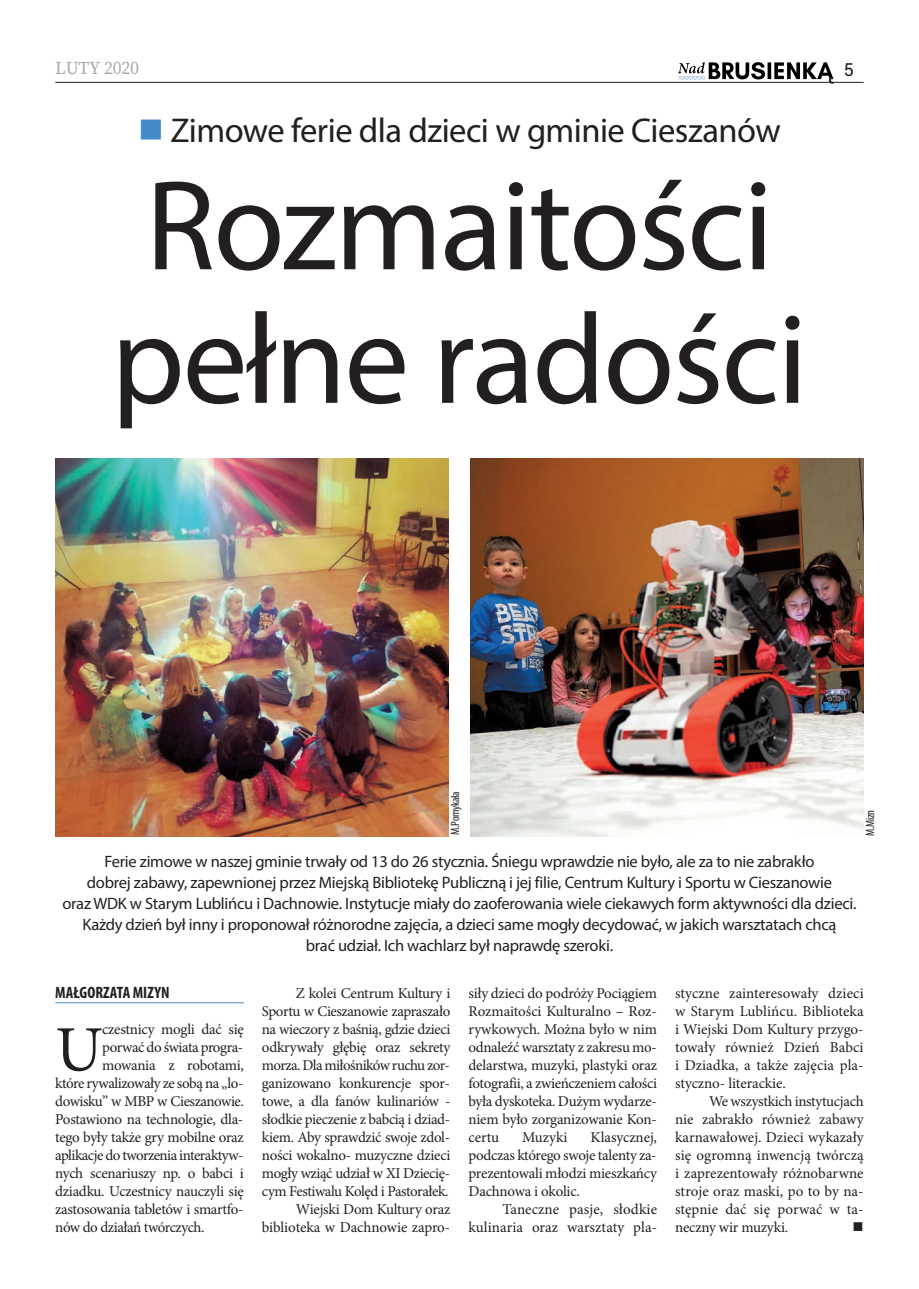
<style>
.page{position:relative;width:919px;height:1289px;background:#fff}
.page>*{position:absolute;margin:0;border:0;box-sizing:border-box;transform-origin:0 0}
.t1{font:129px/133.5px "Myriad Pro";letter-spacing:-.015em;color:#231f20}
.t2{font:64.5px "Minion Pro";color:#231f20}
.t3{font:34.5px "Myriad Pro";letter-spacing:-.015em;color:#231f20}
.t4{font:18px "Source Serif Variable";color:#a8a9ad}
.t5{font:18px "Roboto";color:#231f20}
.t6{font:16.5px/21px "Myriad Pro";letter-spacing:-.015em;color:#231f20;text-align:center}
.t7{font:700 condensed 16.5px "Myriad Pro";letter-spacing:.005em;color:#231f20}
.t8{font:15px/18px "Minion Pro";letter-spacing:-.02em;color:#231f20;text-align:justify}
.t9{font:15px/18px "Minion Pro";letter-spacing:.005em;color:#231f20;text-align:right}
.t10{font:condensed 12px "Myriad Pro";letter-spacing:-.02em;color:#231f20}
</style>
<div class="page">
<hr style="left:55px;top:82px;width:808px;height:1px;background:#231f20">
<svg style="left:677px;top:62px;width:156px;height:22px"></svg>
<hr style="left:55px;top:1002px;width:189px;height:1px;background:#448bca">
<img style="left:55px;top:458px;width:394px;height:378px">
<img style="left:470px;top:458px;width:393px;height:378px">
<p class="t4" style="left:55px;top:56px;width:47px">LUTY</p>
<p class="t5" style="left:843px;top:59px;width:12px">5</p>
<h3 class="t3" style="left:170px;top:118px;width:612px">Zimowe ferie dla dzieci w gminie cieszanów</h3>
<h1 class="t1" style="left:111px;top:169px;width:697px">Rozmaitości pełne radości</h1>
<p class="t10" style="left:451px;top:834px;width:45px;rotate:-90deg">m.Pomykała</p>
<p class="t6" style="left:62px;top:851px;width:795px">Ferie zimowe w naszej gminie trwały od 13 do 26 stycznia. Śniegu wprawdzie nie było, ale za to nie zabrakło<br>dobrej zabawy, zapewnionej przez Miejską Bibliotekę Publiczną i jej filie, centrum Kultury i Sportu w cieszanowie<br>oraz WDK w Starym Lublińcu i Dachnowie. Instytucje miały do zaoferowania wiele ciekawych form aktywności dla dzieci.<br>Każdy dzień był inny i proponował różnorodne zajęcia, a dzieci same mogły decydować, w jakich warsztatach chcą<br>brać udział. Ich wachlarz był naprawdę szeroki.</p>
<p class="t10" style="left:865px;top:836px;width:28px;rotate:-90deg">m.mizn</p>
<p class="t7" style="left:55px;top:986px;width:116px">MAŁGORZATA MIZYN</p>
<h2 class="t2" style="left:55px;top:1025px;width:49px">U</h2>
<p class="t8" style="left:102px;top:1021px;width:143px">czestnicy mogli dać się</p>
<p class="t8" style="left:102px;top:1039px;width:142px">porwać do świata progra-</p>
<p class="t8" style="left:102px;top:1057px;width:143px">mowania z robotami,</p>
<p class="t8" style="left:55px;top:1075px;width:190px">które rywalizowały ze sobą na „lo-</p>
<p class="t8" style="left:55px;top:1093px;width:190px">dowisku” w MBP w Cieszanowie.</p>
<p class="t8" style="left:55px;top:1111px;width:189px">Postawiono na technologie, dla-</p>
<p class="t8" style="left:55px;top:1129px;width:190px">tego były także gry mobilne oraz</p>
<p class="t8" style="left:55px;top:1147px;width:190px">aplikacje do tworzenia interaktyw-</p>
<p class="t8" style="left:55px;top:1165px;width:190px">nych scenariuszy np. o babci i</p>
<p class="t8" style="left:55px;top:1183px;width:190px">dziadku. Uczestnicy nauczyli się</p>
<p class="t8" style="left:55px;top:1201px;width:190px">zastosowania tabletów i smartfo-</p>
<p class="t8" style="left:55px;top:1219px;width:151px">nów do działań twórczych.</p>
<p class="t8" style="left:262px;top:985px;width:190px;text-align:right">Z kolei Centrum Kultury i<br>Sportu w Cieszanowie zapraszało na wieczory z baśnią, gdzie dzieci odkrywały głębię oraz sekrety morza. Dla miłośników ruchu zor&shy;ganizowano konkurencje spor&shy;towe, a dla fanów kulinariów - słodkie pieczenie z babcią i dziad&shy;kiem. Aby sprawdzić swoje zdol&shy;ności wokalno- muzyczne dzieci mogły wziąć udział w XI Dziecię&shy;cym Festiwalu Kolęd i Pastorałek.<br>Wiejski Dom Kultury oraz biblioteka w Dachnowie zapro-</p>
<p class="t8" style="left:468px;top:985px;width:190px">siły dzieci do podróży Pociągiem Rozmaitości Kulturalno – Roz&shy;rywkowych. Można było w nim odnaleźć warsztaty z zakresu mo&shy;delarstwa, muzyki, plastyki oraz fotografii, a zwieńczeniem całości była dyskoteka. Dużym wydarze&shy;niem było zorganizowanie Kon&shy;certu</p>
<p class="t8" style="left:468px;top:1129px;width:190px;text-indent:122px">Klasycznej, podczas którego swoje talenty za&shy;prezentowali młodzi mieszkańcy Dachnowa i okolic.</p>
<p class="t9" style="left:468px;top:1201px;width:190px">Taneczne pasje, słodkie kulinaria oraz warsztaty pla-</p>
<p class="t8" style="left:522px;top:1129px;width:47px">Muzyki</p>
<p class="t8" style="left:675px;top:985px;width:190px">styczne zainteresowały dzieci w Starym Lublińcu. Biblioteka i Wiejski Dom Kultury przygo&shy;towały również Dzień Babci i Dziadka, a także zajęcia pla&shy;styczno- literackie.</p>
<p class="t8" style="left:675px;top:1093px;width:190px;text-indent:34px">We wszystkich instytucjach nie zabrakło również zabawy karnawałowej. Dzieci wykazały się ogromną inwencją twórczą i zaprezentowały różnobarwne stroje oraz maski, po to by na&shy;stępnie dać się porwać w ta&shy;neczny wir muzyki.</p>
</div>
